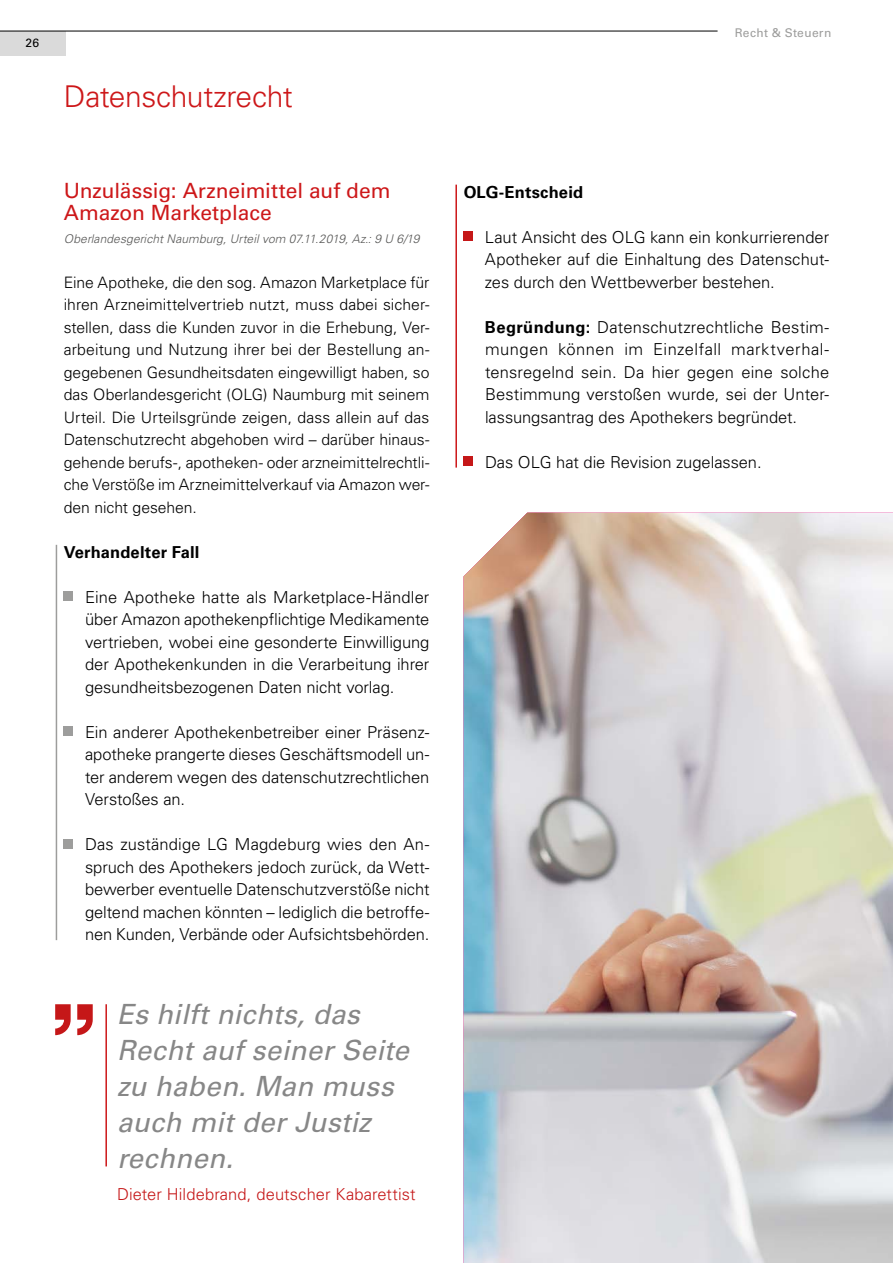
<style>
.page{position:relative;width:893px;height:1263px;background:#fff}
.page>*{position:absolute;margin:0;border:0;box-sizing:border-box;transform-origin:0 0}
.t1{font:300 30px "Univers LT Std";letter-spacing:-.015em;color:#cd1719}
.t2{font:italic 27.75px/35.8px "Univers LT Std";letter-spacing:.01em;color:#878787}
.t3{font:21px/22.5px "Univers LT Std";color:#cd1719}
.t4{font:300 16.5px/22.5px "Univers LT Std";letter-spacing:-.005em;color:#000;text-align:justify}
.t5{font:300 16.5px "Univers LT Std";letter-spacing:.005em;color:#c51718}
.t6{font:700 16.5px "Univers LT Std";letter-spacing:.01em;color:#000}
.t7{font:300 15.75px/22.5px "Univers LT Std";letter-spacing:-.005em;color:#000;text-align:justify}
.t8{font:italic 300 12px "Univers LT Std";letter-spacing:.01em;color:#575756}
.t9{font:12px "Univers LT Std";letter-spacing:.03em;color:#9d9d9c}
.t10{font:12px "Univers LT Std";color:#000}
.s1{font-weight:700}
</style>
<div class="page">
<div style="left:0;top:31px;width:66px;height:24px;background:#dadada"></div>
<hr style="left:0;top:31px;width:718px;height:1px;background:#000">
<div style="left:64px;top:591px;width:9px;height:10px;background:#9d9d9c"></div>
<div style="left:64px;top:839px;width:9px;height:9px;background:#9d9d9c"></div>
<hr style="left:56px;top:545px;width:1px;height:395px;background:#9d9d9c">
<div style="left:64px;top:726px;width:9px;height:10px;background:#9d9d9c"></div>
<hr style="left:455px;top:185px;width:2px;height:283px;background:#cd1719">
<div style="left:463px;top:231px;width:10px;height:10px;background:#c51718"></div>
<div style="left:463px;top:456px;width:10px;height:10px;background:#c51718"></div>
<img style="left:463px;top:513px;width:430px;height:750px">
<hr style="left:105px;top:1004px;width:2px;height:162px;background:#cd1719">
<svg style="left:55px;top:1004px;width:38px;height:31px"></svg>
<p class="t10" style="left:26px;top:35px;width:15px">26</p>
<h1 class="t1" style="left:64px;top:78px;width:230px">Datenschutzrecht</h1>
<p class="t3" style="left:64px;top:179px;width:328px">Unzulässig: Arzneimittel auf dem<br>Amazon Marketplace</p>
<p class="t8" style="left:64px;top:231px;width:357px">Oberlandesgericht Naumburg, Urteil vom 07.11.2019, Az.: 9 U 6/19</p>
<p class="t7" style="left:64px;top:271px;width:367px">Eine Apotheke, die den sog. Amazon Marketplace für ihren Arzneimittelvertrieb nutzt, muss dabei sicher&shy;stellen, dass die Kunden zuvor in die Erhebung, Ver&shy;arbeitung und Nutzung ihrer bei der Bestellung an&shy;gegebenen Gesundheitsdaten eingewilligt haben, so das Oberlandesgericht (OLG) Naumburg mit seinem Urteil. Die Urteilsgründe zeigen, dass allein auf das Datenschutzrecht abgehoben wird – darüber hinaus&shy;gehende berufs-, apotheken- oder arzneimittelrechtli&shy;che Verstöße im Arzneimittelverkauf via Amazon wer&shy;den nicht gesehen.</p>
<p class="t6" style="left:64px;top:542px;width:137px">Verhandelter Fall</p>
<p class="t4" style="left:85px;top:585px;width:346px">Eine Apotheke hatte als Marketplace-Händler über Amazon apothekenpflichtige Medikamente vertrieben, wobei eine gesonderte Einwilligung der Apothekenkunden in die Verarbeitung ihrer gesundheitsbezogenen Daten nicht vorlag.</p>
<p class="t4" style="left:85px;top:720px;width:346px">Ein anderer Apothekenbetreiber einer Präsenz&shy;apotheke prangerte dieses Geschäftsmodell un&shy;ter anderem wegen des datenschutzrechtlichen Verstoßes an.</p>
<p class="t4" style="left:85px;top:833px;width:346px">Das zuständige LG Magdeburg wies den An&shy;spruch des Apothekers jedoch zurück, da Wett&shy;bewerber eventuelle Datenschutzverstöße nicht geltend machen könnten – lediglich die betroffe&shy;nen Kunden, Verbände oder Aufsichtsbehörden.</p>
<h2 class="t2" style="left:117px;top:997px;width:294px">Es hilft nichts, das<br>Recht auf seiner Seite zu haben. Man muss auch mit der Justiz rechnen.</h2>
<p class="t5" style="left:117px;top:1184px;width:300px">Dieter Hildebrand, deutscher Kabarettist</p>
<p class="t9" style="left:735px;top:26px;width:98px">Recht &amp; Steuern</p>
<p class="t6" style="left:464px;top:182px;width:121px">OLG-Entscheid</p>
<p class="t4" style="left:485px;top:225px;width:346px">Laut Ansicht des OLG kann ein konkurrierender Apotheker auf die Einhaltung des Datenschut&shy;zes durch den Wettbewerber bestehen.</p>
<p class="t4" style="left:485px;top:315px;width:346px"><span class="s1">Begründung:</span> Datenschutzrechtliche Bestim&shy;mungen können im Einzelfall marktverhal&shy;tensregelnd sein. Da hier gegen eine solche Bestimmung verstoßen wurde, sei der Unter&shy;lassungsantrag des Apothekers begründet.</p>
<p class="t4" style="left:485px;top:450px;width:278px">Das OLG hat die Revision zugelassen.</p>
</div>
